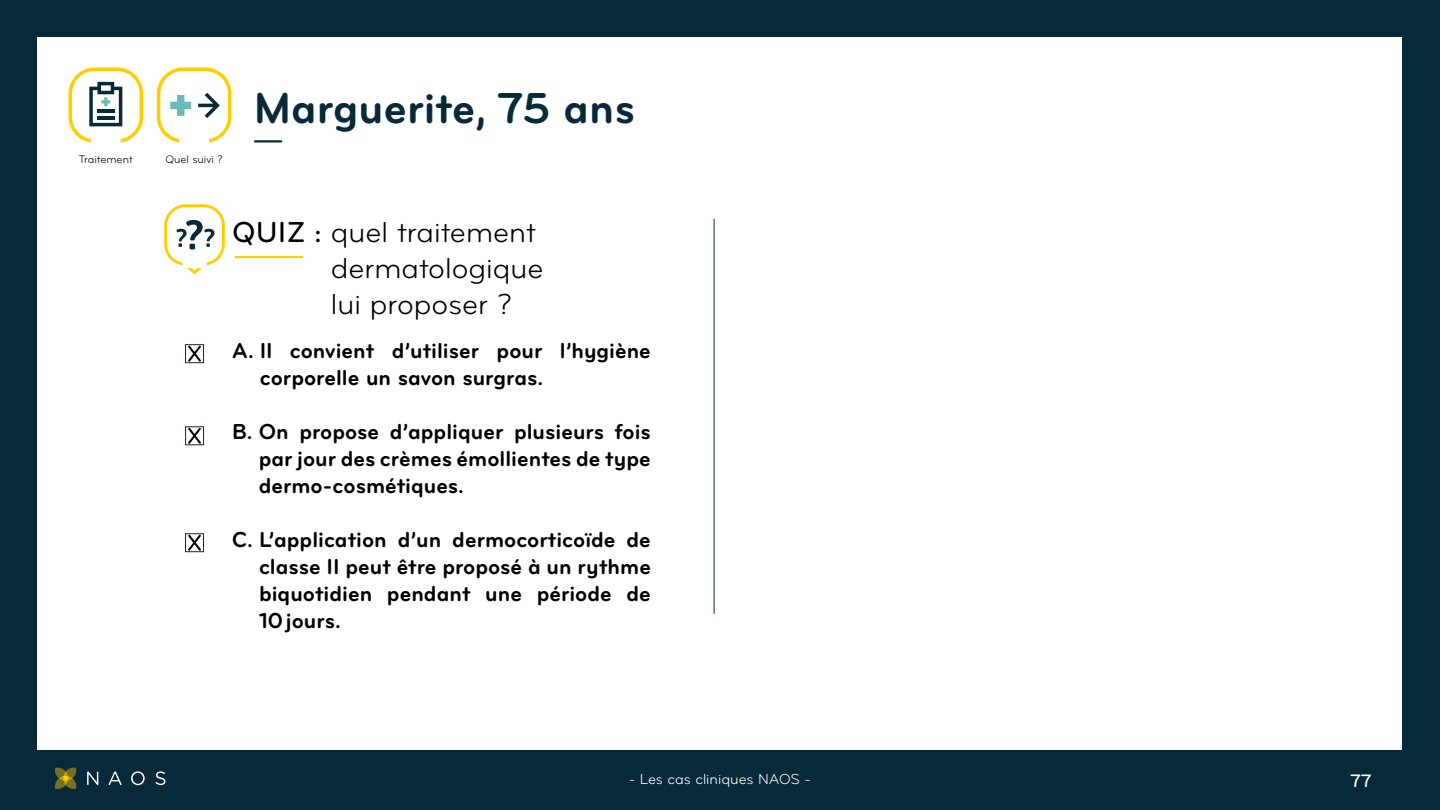
<style>
.page{position:relative;width:1440px;height:810px;background:#072939}
.page>*{position:absolute;margin:0;border:0;box-sizing:border-box;transform-origin:0 0}
.t1{font:45px "Bryant Naos Bold";color:#072939}
.t2{font:30px/36px "Bryant Naos Regular";color:#000}
.t3{font:22.5px/27px "Bryant Naos Bold";color:#000;text-align:justify}
.t4{font:18.75px "Bryant Naos Medium";color:#fff}
.t5{font:15px "Bryant Naos Regular";color:#fff}
.t6{font:11.25px "Bryant Naos Regular";color:#000}
.s1{font-family:"Bryant Naos Medium"}
</style>
<div class="page">
<div style="left:38px;top:38px;width:1364px;height:712px;background:#fff"></div>
<svg style="left:156px;top:771px;width:9px;height:14px"></svg>
<svg style="left:87px;top:772px;width:11px;height:13px"></svg>
<svg style="left:109px;top:772px;width:13px;height:13px"></svg>
<svg style="left:131px;top:771px;width:14px;height:14px"></svg>
<svg style="left:55px;top:768px;width:21px;height:21px"></svg>
<svg style="left:164px;top:204px;width:61px;height:70px"></svg>
<hr style="left:236px;top:256px;width:66px;height:2px;background:#ffcd00">
<div style="left:185px;top:344px;width:19px;height:19px;border:1px solid #072939"></div>
<div style="left:185px;top:426px;width:19px;height:19px;border:1px solid #072939"></div>
<div style="left:185px;top:533px;width:19px;height:19px;border:1px solid #072939"></div>
<hr style="left:714px;top:219px;width:1px;height:395px;background:#072939">
<svg style="left:188px;top:535px;width:13px;height:16px"></svg>
<svg style="left:188px;top:428px;width:13px;height:16px"></svg>
<svg style="left:188px;top:346px;width:13px;height:16px"></svg>
<svg style="left:69px;top:68px;width:74px;height:75px"></svg>
<svg style="left:157px;top:68px;width:74px;height:75px"></svg>
<hr style="left:255px;top:140px;width:26px;height:3px;background:#072939">
<p class="t6" style="left:79px;top:153px;width:55px">Traitement</p>
<p class="t6" style="left:165px;top:153px;width:59px">Quel suivi ?</p>
<h1 class="t1" style="left:254px;top:80px;width:383px">Marguerite, 75 ans</h1>
<h2 class="t2" style="left:331px;top:214px;width:214px;text-indent:-98px"><span class="s1">QUIZ :</span> quel traitement dermatologique lui proposer ?</h2>
<p class="t3" style="left:260px;top:337px;width:393px;text-indent:-28px">A. Il convient d’utiliser pour l’hygiène corporelle un savon surgras.</p>
<p class="t3" style="left:259px;top:418px;width:394px;text-indent:-26px">B. On propose d’appliquer plusieurs fois par jour des crèmes émollientes de type dermo-cosmétiques.</p>
<p class="t3" style="left:259px;top:526px;width:393px;text-indent:-27px">C. L’application d’un dermocorticoïde de classe II peut être proposé à un rythme biquotidien pendant une période de 10jours.</p>
<p class="t5" style="left:629px;top:770px;width:184px">- Les cas cliniques NAOS -</p>
<p class="t4" style="left:1350px;top:769px;width:23px">77</p>
</div>
